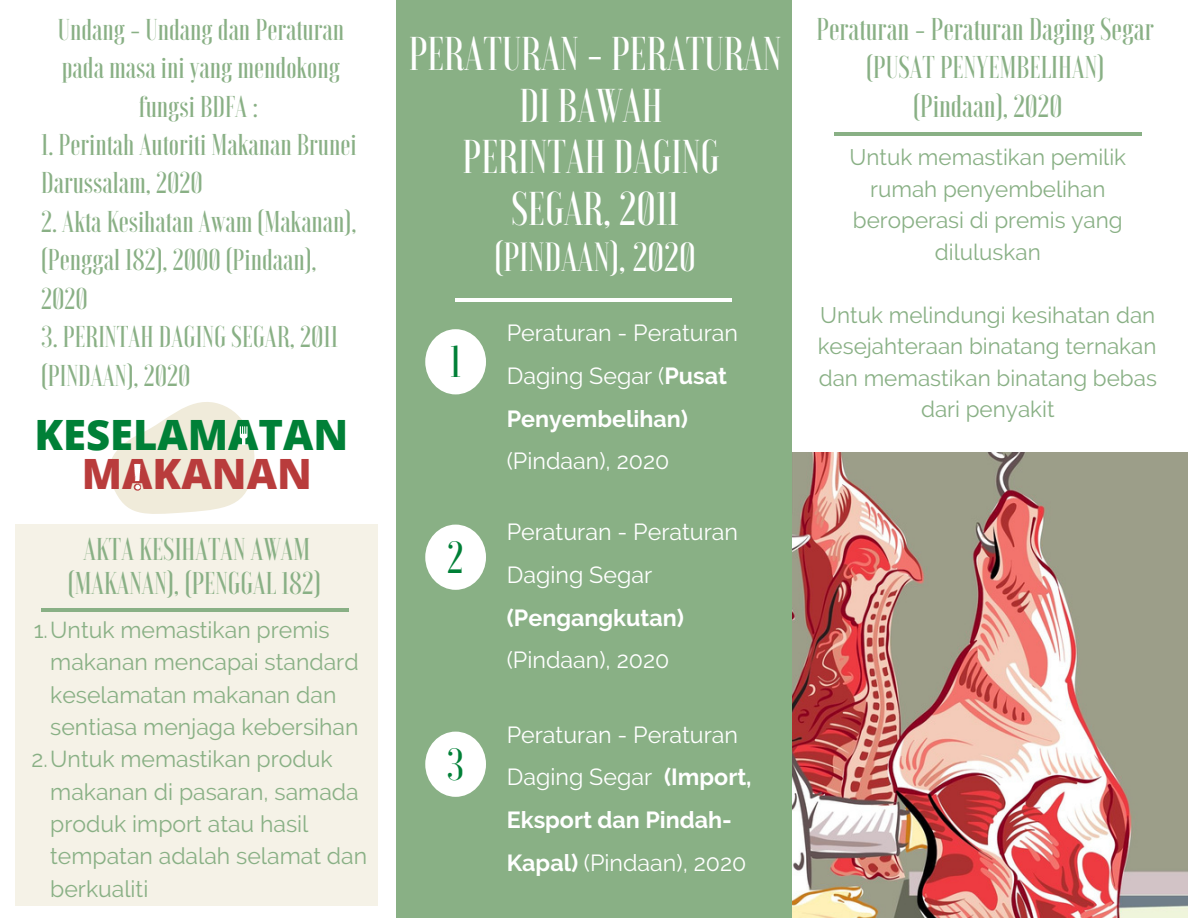
<style>
.page{position:relative;width:1188px;height:918px;background:#fff}
.page>*{position:absolute;margin:0;border:0;box-sizing:border-box;transform-origin:0 0}
.t1{font:500 47.4px/51.8px "Voga";color:#fff;text-align:center}
.t2{font:500 45px "Voga";color:#008037}
.t3{font:800 41.85px "Open Sans";color:#008037}
.t4{font:800 41.85px "Open Sans";color:#b93c3c}
.t5{font:500 40.65px "Voga";color:#fff}
.t6{font:500 31.5px/38.8px "Voga";color:#89b085;text-align:center}
.t7{font:500 30.15px/38.4px "Voga";color:#89b085}
.t8{font:23.25px/42.8px "Raleway";color:#fff}
.t9{font:700 23.25px "Raleway";color:#fff}
.t10{font:22.95px "Raleway";color:#89b085}
.t11{font:22.5px/31.5px "Raleway";color:#89b085;text-align:center}
.s1{font-weight:700}
</style>
<div class="page">
<img style="left:792px;top:452px;width:396px;height:466px">
<hr style="left:834px;top:132px;width:307px;height:3px;background:#89b085">
<div style="left:396px;top:0;width:396px;height:918px;background:#89b085"></div>
<hr style="left:456px;top:298px;width:276px;height:3px;background:#fff">
<div style="left:16px;top:525px;width:362px;height:381px;background:#f5f2e7"></div>
<hr style="left:41px;top:609px;width:307px;height:3px;background:#89b085">
<svg style="left:90px;top:402px;width:200px;height:123px"></svg>
<div style="left:425px;top:329px;width:61px;height:65px;background:#fff;border-radius:50%"></div>
<div style="left:425px;top:525px;width:61px;height:65px;background:#fff;border-radius:50%"></div>
<div style="left:425px;top:732px;width:61px;height:65px;background:#fff;border-radius:50%"></div>
<p class="t7" style="left:58px;top:10px;width:288px;text-align:center">Undang - Undang dan Peraturan pada masa ini yang mendokong fungsi BDFA :</p>
<p class="t7" style="left:41px;top:125px;width:317px">1. Perintah Autoriti Makanan Brunei<br>Darussalam, 2020</p>
<p class="t7" style="left:41px;top:202px;width:317px">2. Akta Kesihatan Awam (Makanan), (Penggal 182), 2000 (Pindaan),<br>2020</p>
<p class="t7" style="left:41px;top:318px;width:298px">3. PERINTAH DAGING SEGAR, 2011 (PINDAAN), 2020</p>
<h3 class="t3" style="left:35px;top:405px;width:315px">KESELAMATAN</h3>
<h3 class="t4" style="left:82px;top:444px;width:232px">MAKANAN</h3>
<p class="t6" style="left:68px;top:533px;width:255px;line-height:33.8px">AKTA KESIHATAN AWAM (MAKANAN), (PENGGAL 182)</p>
<p class="t10" style="left:34px;top:617px;width:297px">1.Untuk memastikan premis</p>
<p class="t10" style="left:50px;top:649px;width:310px">makanan mencapai standard</p>
<p class="t10" style="left:50px;top:681px;width:288px">keselamatan makanan dan</p>
<p class="t10" style="left:50px;top:713px;width:310px">sentiasa menjaga kebersihan</p>
<p class="t10" style="left:32px;top:746px;width:303px">2.Untuk memastikan produk</p>
<p class="t10" style="left:50px;top:778px;width:310px">makanan di pasaran, samada</p>
<p class="t10" style="left:50px;top:810px;width:260px">produk import atau hasil</p>
<p class="t10" style="left:50px;top:843px;width:318px">tempatan adalah selamat dan</p>
<p class="t10" style="left:50px;top:875px;width:100px">berkualiti</p>
<h1 class="t1" style="left:409px;top:28px;width:374px">PERATURAN - PERATURAN<br>DI BAWAH<br>PERINTAH DAGING<br>SEGAR, 2011</h1>
<h3 class="t5" style="left:494px;top:236px;width:203px">(PINDAAN), 2020</h3>
<h2 class="t2" style="left:450px;top:339px;width:12px">1</h2>
<h2 class="t2" style="left:447px;top:535px;width:18px">2</h2>
<h2 class="t2" style="left:447px;top:742px;width:19px">3</h2>
<p class="t8" style="left:507px;top:311px;width:233px">Peraturan - Peraturan<br>Daging Segar (<span class="s1">Pusat<br>Penyembelihan)</span></p>
<p class="t8" style="left:507px;top:440px;width:164px">(Pindaan), 2020</p>
<p class="t8" style="left:507px;top:511px;width:233px">Peraturan - Peraturan<br>Daging Segar</p>
<p class="t9" style="left:507px;top:604px;width:179px">(Pengangkutan)</p>
<p class="t8" style="left:507px;top:639px;width:164px">(Pindaan), 2020</p>
<p class="t8" style="left:507px;top:713px;width:246px">Peraturan - Peraturan<br>Daging Segar <span class="s1">(Import,<br>Eksport dan Pindah-<br>Kapal)</span> (Pindaan), 2020</p>
<p class="t6" style="left:817px;top:9px;width:339px">Peraturan - Peraturan Daging Segar (PUSAT PENYEMBELIHAN) (Pindaan), 2020</p>
<p class="t11" style="left:849px;top:142px;width:278px">Untuk memastikan pemilik rumah penyembelihan beroperasi di premis yang diluluskan</p>
<p class="t11" style="left:818px;top:299px;width:341px">Untuk melindungi kesihatan dan kesejahteraan binatang ternakan dan memastikan binatang bebas dari penyakit</p>
</div>
